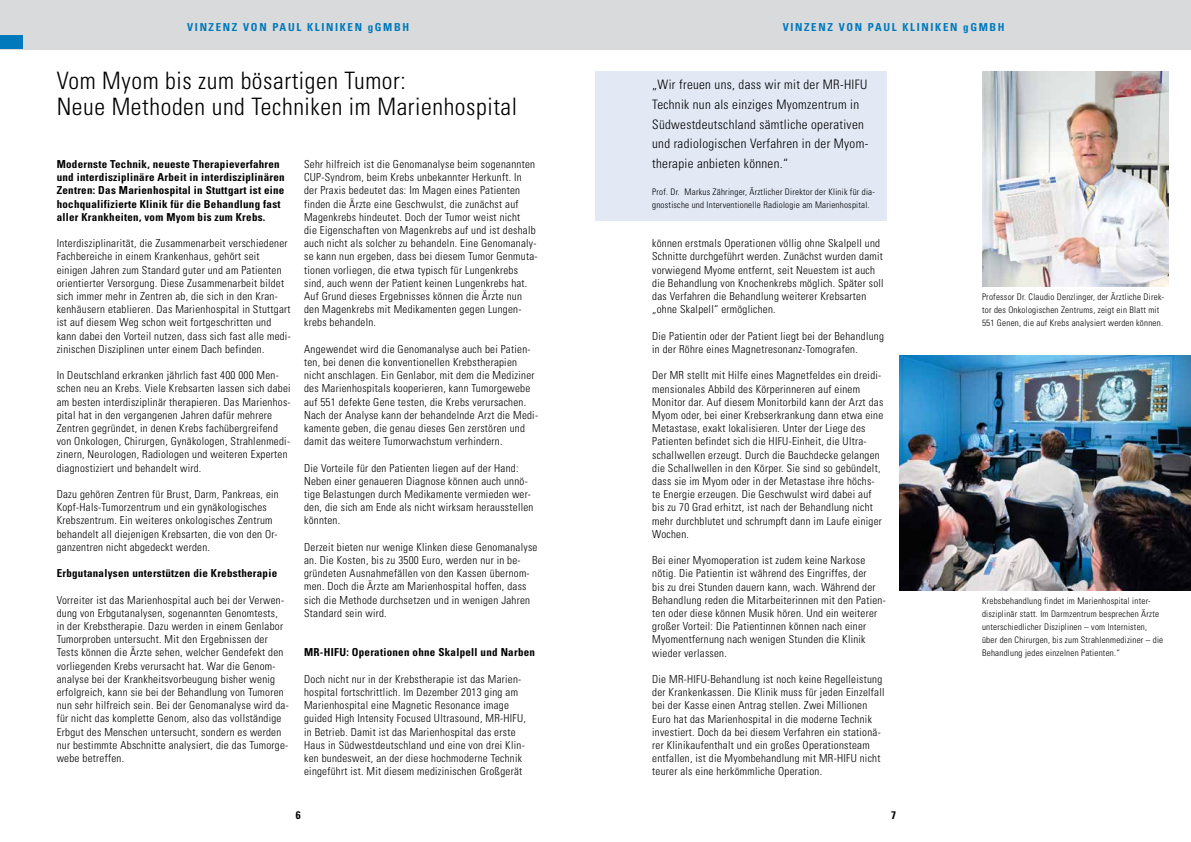
<style>
.page{position:relative;width:1191px;height:842px;background:#fff}
.page>*{position:absolute;margin:0;border:0;box-sizing:border-box;transform-origin:0 0}
.t1{font:300 condensed 24px/26.4px "Univers LT Std";letter-spacing:.025em;color:#000}
.t2{font:300 condensed 13px/19.8px "Univers LT Std";letter-spacing:.025em;color:#000}
.t3{font:300 condensed 11px/13.2px "Univers LT Std";letter-spacing:.025em;color:#000}
.t4{font:700 condensed 11px/13.2px "Univers LT Std";letter-spacing:.025em;color:#000}
.t5{font:700 condensed 11px "Univers LT Std";letter-spacing:.15em;color:#0079bc}
.t6{font:300 condensed 9px/13.2px "Univers LT Std";letter-spacing:.025em;color:#000}
</style>
<div class="page">
<div style="left:0;top:0;width:595px;height:49px;background:#d9dadb"></div>
<div style="left:596px;top:0;width:595px;height:49px;background:#d9dadb"></div>
<div style="left:0;top:36px;width:23px;height:13px;background:#0079bc"></div>
<div style="left:595px;top:72px;width:292px;height:149px;background:#e2e9f5"></div>
<img style="left:982px;top:72px;width:186px;height:215px">
<img style="left:899px;top:356px;width:292px;height:234px">
<p class="t5" style="left:187px;top:20px;width:223px">VINZENZ VON PAUL KLINIKEN gGMBH</p>
<p class="t5" style="left:782px;top:20px;width:223px">VINZENZ VON PAUL KLINIKEN gGMBH</p>
<h1 class="t1" style="left:57px;top:67px;width:462px">Vom Myom bis zum bösartigen Tumor:<br>Neue Methoden und Techniken im Marienhospital</h1>
<p class="t2" style="left:652px;top:74px;width:218px">„Wir freuen uns, dass wir mit der MR-HIFU Technik nun als einziges Myomzentrum in Südwestdeutschland sämtliche operativen und radiologischen Verfahren in der Myom&shy;therapie anbieten können.“</p>
<p class="t6" style="left:652px;top:185px;width:224px">Prof. Dr. Markus Zähringer, Ärztlicher Direktor der Klinik für dia&shy;gnostische und Interventionelle Radiologie am Marienhospital.</p>
<p class="t3" style="left:304px;top:157px;width:235px">Sehr hilfreich ist die Genomanalyse beim sogenannten CUP-Syndrom, beim Krebs unbekannter Herkunft. In der Praxis bedeutet das: Im Magen eines Patienten finden die Ärzte eine Geschwulst, die zunächst auf Magenkrebs hindeutet. Doch der Tumor weist nicht<br>die Eigenschaften von Magenkrebs auf und ist deshalb auch nicht als solcher zu behandeln. Eine Genomanaly&shy;se kann nun ergeben, dass bei diesem Tumor Genmuta&shy;tionen vorliegen, die etwa typisch für Lungenkrebs sind, auch wenn der Patient keinen Lungenkrebs hat.<br>Auf Grund dieses Ergebnisses können die Ärzte nun den Magenkrebs mit Medikamenten gegen Lungen&shy;krebs behandeln.</p>
<p class="t3" style="left:304px;top:342px;width:235px">Angewendet wird die Genomanalyse auch bei Patien&shy;ten, bei denen die konventionellen Krebstherapien nicht anschlagen. Ein Genlabor, mit dem die Mediziner des Marienhospitals kooperieren, kann Tumorgewebe auf 551 defekte Gene testen, die Krebs verursachen.<br>Nach der Analyse kann der behandelnde Arzt die Medi&shy;kamente geben, die genau dieses Gen zerstören und damit das weitere Tumorwachstum verhindern.</p>
<p class="t3" style="left:304px;top:461px;width:231px">Die Vorteile für den Patienten liegen auf der Hand:<br>Neben einer genaueren Diagnose können auch unnö&shy;tige Belastungen durch Medikamente vermieden wer&shy;den, die sich am Ende als nicht wirksam herausstellen könnten.</p>
<p class="t3" style="left:304px;top:540px;width:235px">Derzeit bieten nur wenige Klinken diese Genomanalyse an. Die Kosten, bis zu 3500 Euro, werden nur in be&shy;gründeten Ausnahmefällen von den Kassen übernom&shy;men. Doch die Ärzte am Marienhospital hoffen, dass sich die Methode durchsetzen und in wenigen Jahren Standard sein wird.</p>
<p class="t4" style="left:304px;top:646px;width:232px">MR-HIFU: Operationen ohne Skalpell und Narben</p>
<p class="t3" style="left:304px;top:672px;width:223px">Doch nicht nur in der Krebstherapie ist das Marien&shy;hospital fortschrittlich. Im Dezember 2013 ging am Marienhospital eine Magnetic Resonance image guided High Intensity Focused Ultrasound, MR-HIFU, in Betrieb. Damit ist das Marienhospital das erste Haus in Südwestdeutschland und eine von drei Klin&shy;ken bundesweit, an der diese hochmoderne Technik eingeführt ist. Mit diesem medizinischen Großgerät</p>
<p class="t4" style="left:57px;top:157px;width:229px">Modernste Technik, neueste Therapieverfahren und interdisziplinäre Arbeit in interdisziplinären Zentren: Das Marienhospital in Stuttgart ist eine hochqualifizierte Klinik für die Behandlung fast aller Krankheiten, vom Myom bis zum Krebs.</p>
<p class="t3" style="left:57px;top:237px;width:235px">Interdisziplinarität, die Zusammenarbeit verschiedener Fachbereiche in einem Krankenhaus, gehört seit einigen Jahren zum Standard guter und am Patienten orientierter Versorgung. Diese Zusammenarbeit bildet sich immer mehr in Zentren ab, die sich in den Kran&shy;kenhäusern etablieren. Das Marienhospital in Stuttgart ist auf diesem Weg schon weit fortgeschritten und kann dabei den Vorteil nutzen, dass sich fast alle medi&shy;zinischen Disziplinen unter einem Dach befinden.</p>
<p class="t3" style="left:57px;top:369px;width:235px">In Deutschland erkranken jährlich fast 400 000 Men&shy;schen neu an Krebs. Viele Krebsarten lassen sich dabei am besten interdisziplinär therapieren. Das Marienhos&shy;pital hat in den vergangenen Jahren dafür mehrere Zentren gegründet, in denen Krebs fachübergreifend von Onkologen, Chirurgen, Gynäkologen, Strahlenmedi&shy;zinern, Neurologen, Radiologen und weiteren Experten diagnostiziert und behandelt wird.</p>
<p class="t3" style="left:57px;top:487px;width:224px">Dazu gehören Zentren für Brust, Darm, Pankreas, ein Kopf-Hals-Tumorzentrum und ein gynäkologisches Krebszentrum. Ein weiteres onkologisches Zentrum behandelt all diejenigen Krebsarten, die von den Or&shy;ganzentren nicht abgedeckt werden.</p>
<p class="t4" style="left:57px;top:567px;width:222px">Erbgutanalysen unterstützen die Krebstherapie</p>
<p class="t3" style="left:57px;top:593px;width:234px">Vorreiter ist das Marienhospital auch bei der Verwen&shy;dung von Erbgutanalysen, sogenannten Genomtests,<br>in der Krebstherapie. Dazu werden in einem Genlabor Tumorproben untersucht. Mit den Ergebnissen der Tests können die Ärzte sehen, welcher Gendefekt den vorliegenden Krebs verursacht hat. War die Genom&shy;analyse bei der Krankheitsvorbeugung bisher wenig erfolgreich, kann sie bei der Behandlung von Tumoren nun sehr hilfreich sein. Bei der Genomanalyse wird da&shy;für nicht das komplette Genom, also das vollständige Erbgut des Menschen untersucht, sondern es werden nur bestimmte Abschnitte analysiert, die das Tumorge&shy;webe betreffen.</p>
<p class="t3" style="left:652px;top:237px;width:233px">können erstmals Operationen völlig ohne Skalpell und Schnitte durchgeführt werden. Zunächst wurden damit vorwiegend Myome entfernt, seit Neuestem ist auch die Behandlung von Knochenkrebs möglich. Später soll das Verfahren die Behandlung weiterer Krebsarten „ohne Skalpell“ ermöglichen.</p>
<p class="t3" style="left:652px;top:329px;width:233px">Die Patientin oder der Patient liegt bei der Behandlung in der Röhre eines Magnetresonanz-Tomografen.</p>
<p class="t3" style="left:652px;top:369px;width:233px">Der MR stellt mit Hilfe eines Magnetfeldes ein dreidi&shy;mensionales Abbild des Körperinneren auf einem Monitor dar. Auf diesem Monitorbild kann der Arzt das Myom oder, bei einer Krebserkrankung dann etwa eine Metastase, exakt lokalisieren. Unter der Liege des Patienten befindet sich die HIFU-Einheit, die Ultra&shy;schallwellen erzeugt. Durch die Bauchdecke gelangen die Schallwellen in den Körper. Sie sind so gebündelt, dass sie im Myom oder in der Metastase ihre höchs&shy;te Energie erzeugen. Die Geschwulst wird dabei auf bis zu 70 Grad erhitzt, ist nach der Behandlung nicht mehr durchblutet und schrumpft dann im Laufe einiger Wochen.</p>
<p class="t3" style="left:652px;top:554px;width:235px">Bei einer Myomoperation ist zudem keine Narkose nötig. Die Patientin ist während des Eingriffes, der<br>bis zu drei Stunden dauern kann, wach. Während der Behandlung reden die Mitarbeiterinnen mit den Patien&shy;ten oder diese können Musik hören. Und ein weiterer großer Vorteil: Die Patientinnen können nach einer Myomentfernung nach wenigen Stunden die Klinik wieder verlassen.</p>
<p class="t3" style="left:652px;top:672px;width:234px">Die MR-HIFU-Behandlung ist noch keine Regelleistung der Krankenkassen. Die Klinik muss für jeden Einzelfall bei der Kasse einen Antrag stellen. Zwei Millionen Euro hat das Marienhospital in die moderne Technik investiert. Doch da bei diesem Verfahren ein stationä&shy;rer Klinikaufenthalt und ein großes Operationsteam entfallen, ist die Myombehandlung mit MR-HIFU nicht teurer als eine herkömmliche Operation.</p>
<p class="t4" style="left:296px;top:809px;width:6px">6</p>
<p class="t4" style="left:891px;top:809px;width:6px">7</p>
<p class="t6" style="left:982px;top:290px;width:184px">Professor Dr. Claudio Denzlinger, der Ärztliche Direk&shy;tor des Onkologischen Zentrums, zeigt ein Blatt mit<br>551 Genen, die auf Krebs analysiert werden können.</p>
<p class="t6" style="left:982px;top:594px;width:183px">Krebsbehandlung findet im Marienhospital inter&shy;disziplinär statt. Im Darmzentrum besprechen Ärzte unterschiedlicher Disziplinen – vom Internisten, über den Chirurgen, bis zum Strahlenmediziner – die Behandlung jedes einzelnen Patienten.“</p>
</div>
